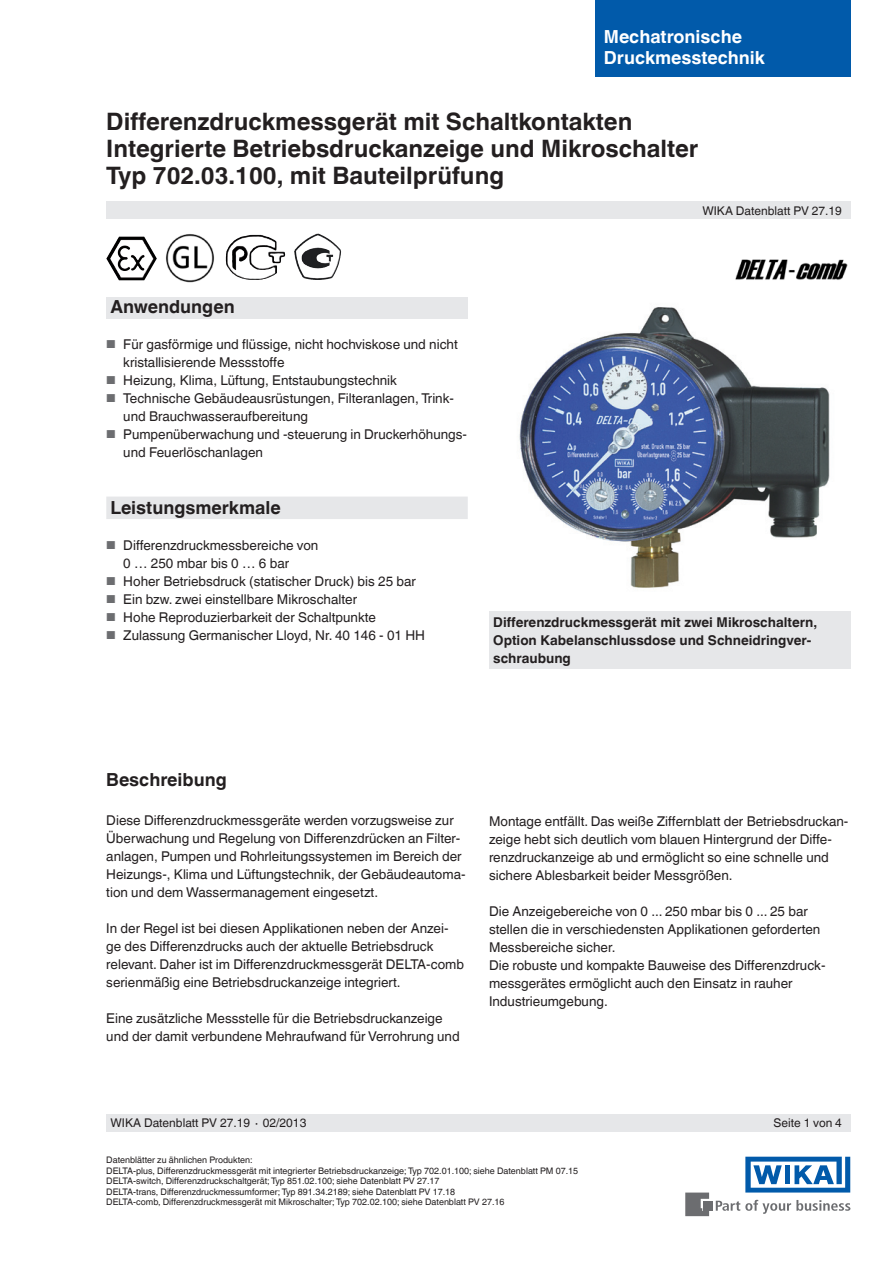
<style>
.page{position:relative;width:893px;height:1263px;background:#fff}
.page>*{position:absolute;margin:0;border:0;box-sizing:border-box;transform-origin:0 0}
.t1{font:700 24px/27px "Helvetica World";color:#231f20}
.t2{font:700 18px "Helvetica World";color:#231f20}
.t3{font:700 18px/21px "Helvetica World";color:#fff}
.t4{font:13.5px/18px "Helvetica World";color:#231f20}
.t5{font:700 13.5px/18px "Helvetica World";color:#231f20}
.t6{font:12px "Helvetica World";color:#231f20}
.t7{font:9px/10.5px "Helvetica World";color:#231f20}
.s1{font-size:11.55px;color:#6c6d70}
</style>
<div class="page">
<div style="left:106px;top:298px;width:362px;height:21px;background:#e6e7e9"></div>
<svg style="left:716px;top:1200px;width:134px;height:14px"></svg>
<div style="left:703px;top:1201px;width:9px;height:9px;background:#6c6d70"></div>
<svg style="left:685px;top:1192px;width:24px;height:24px"></svg>
<svg style="left:745px;top:1157px;width:105px;height:35px"></svg>
<div style="left:106px;top:202px;width:744px;height:17px;background:#e6e7e9"></div>
<div style="left:106px;top:1114px;width:744px;height:17px;background:#e6e7e9"></div>
<img style="left:519px;top:307px;width:311px;height:281px">
<div style="left:489px;top:611px;width:361px;height:58px;background:#e6e7e9"></div>
<img style="left:735px;top:259px;width:113px;height:21px">
<div style="left:106px;top:496px;width:362px;height:23px;background:#e6e7e9"></div>
<img style="left:166px;top:234px;width:48px;height:49px">
<img style="left:106px;top:237px;width:42px;height:43px">
<img style="left:226px;top:235px;width:51px;height:45px">
<img style="left:294px;top:233px;width:29px;height:47px">
<div style="left:595px;top:0;width:255px;height:77px;background:#015aaa"></div>
<h2 class="t3" style="left:604px;top:26px;width:163px">Mechatronische<br>Druckmesstechnik</h2>
<h1 class="t1" style="left:106px;top:108px;width:594px">Differenzdruckmessgerät mit Schaltkontakten<br>Integrierte Betriebsdruckanzeige und Mikroschalter<br>Typ 702.03.100, mit Bauteilprüfung</h1>
<p class="t6" style="left:702px;top:204px;width:141px">WIKA Datenblatt PV 27.19</p>
<h2 class="t2" style="left:111px;top:296px;width:126px">Anwendungen</h2>
<p class="t4" style="left:123px;top:335px;width:336px;text-indent:-17px"><span class="s1">■</span> Für gasförmige und flüssige, nicht hochviskose und nicht kristallisierende Messstoffe</p>
<p class="t4" style="left:106px;top:371px;width:292px"><span class="s1">■</span> Heizung, Klima, Lüftung, Entstaubungstechnik</p>
<p class="t4" style="left:123px;top:389px;width:332px;text-indent:-17px"><span class="s1">■</span> Technische Gebäudeausrüstungen, Filteranlagen, Trink&shy;und Brauchwasseraufbereitung</p>
<p class="t4" style="left:123px;top:425px;width:345px;text-indent:-17px"><span class="s1">■</span> Pumpenüberwachung und -steuerung in Druckerhöhungs&shy;und Feuerlöschanlagen</p>
<h2 class="t2" style="left:111px;top:497px;width:172px">Leistungsmerkmale</h2>
<p class="t4" style="left:123px;top:536px;width:197px;text-indent:-17px"><span class="s1">■</span> Differenzdruckmessbereiche von<br>0 … 250 mbar bis 0 … 6 bar</p>
<p class="t4" style="left:106px;top:572px;width:311px"><span class="s1">■</span> Hoher Betriebsdruck (statischer Druck) bis 25 bar</p>
<p class="t4" style="left:106px;top:590px;width:252px"><span class="s1">■</span> Ein bzw. zwei einstellbare Mikroschalter</p>
<p class="t4" style="left:106px;top:608px;width:271px"><span class="s1">■</span> Hohe Reproduzierbarkeit der Schaltpunkte</p>
<p class="t4" style="left:106px;top:626px;width:320px"><span class="s1">■</span> Zulassung Germanischer Lloyd, Nr. 40 146 - 01 HH</p>
<p class="t5" style="left:493px;top:613px;width:325px">Differenzdruckmessgerät mit zwei Mikroschaltern,<br>Option Kabelanschlussdose und Schneidringver&shy;schraubung</p>
<h2 class="t2" style="left:106px;top:769px;width:122px">Beschreibung</h2>
<p class="t4" style="left:106px;top:811px;width:361px">Diese Differenzdruckmessgeräte werden vorzugsweise zur Überwachung und Regelung von Differenzdrücken an Filter&shy;anlagen, Pumpen und Rohrleitungssystemen im Bereich der Heizungs-, Klima und Lüftungstechnik, der Gebäudeautoma&shy;tion und dem Wassermanagement eingesetzt.</p>
<p class="t4" style="left:106px;top:919px;width:359px">In der Regel ist bei diesen Applikationen neben der Anzei&shy;ge des Differenzdrucks auch der aktuelle Betriebsdruck relevant. Daher ist im Differenzdruckmessgerät DELTA-comb serienmäßig eine Betriebsdruckanzeige integriert.</p>
<p class="t4" style="left:106px;top:1009px;width:355px">Eine zusätzliche Messstelle für die Betriebsdruckanzeige und der damit verbundene Mehraufwand für Verrohrung und</p>
<p class="t4" style="left:489px;top:812px;width:361px">Montage entfällt. Das weiße Ziffernblatt der Betriebsdruckan&shy;zeige hebt sich deutlich vom blauen Hintergrund der Diffe&shy;renzdruckanzeige ab und ermöglicht so eine schnelle und sichere Ablesbarkeit beider Messgrößen.</p>
<p class="t4" style="left:489px;top:902px;width:338px">Die Anzeigebereiche von 0 ... 250 mbar bis 0 ... 25 bar stellen die in verschiedensten Applikationen geforderten Messbereiche sicher.<br>Die robuste und kompakte Bauweise des Differenzdruck&shy;messgerätes ermöglicht auch den Einsatz in rauher Industrieumgebung.</p>
<p class="t6" style="left:111px;top:1116px;width:197px">WIKA Datenblatt PV 27.19 ∙ 02/2013</p>
<p class="t6" style="left:773px;top:1116px;width:70px">Seite 1 von 4</p>
<p class="t7" style="left:106px;top:1155px;width:473px">Datenblätter zu ähnlichen Produkten:<br>DELTA-plus, Differenzdruckmessgerät mit integrierter Betriebsdruckanzeige; Typ 702.01.100; siehe Datenblatt PM 07.15<br>DELTA-switch, Differenzdruckschaltgerät; Typ 851.02.100; siehe Datenblatt PV 27.17<br>DELTA-trans, Differenzdruckmessumformer; Typ 891.34.2189; siehe Datenblatt PV 17.18<br>DELTA-comb, Differenzdruckmessgerät mit Mikroschalter; Typ 702.02.100; siehe Datenblatt PV 27.16</p>
</div>
